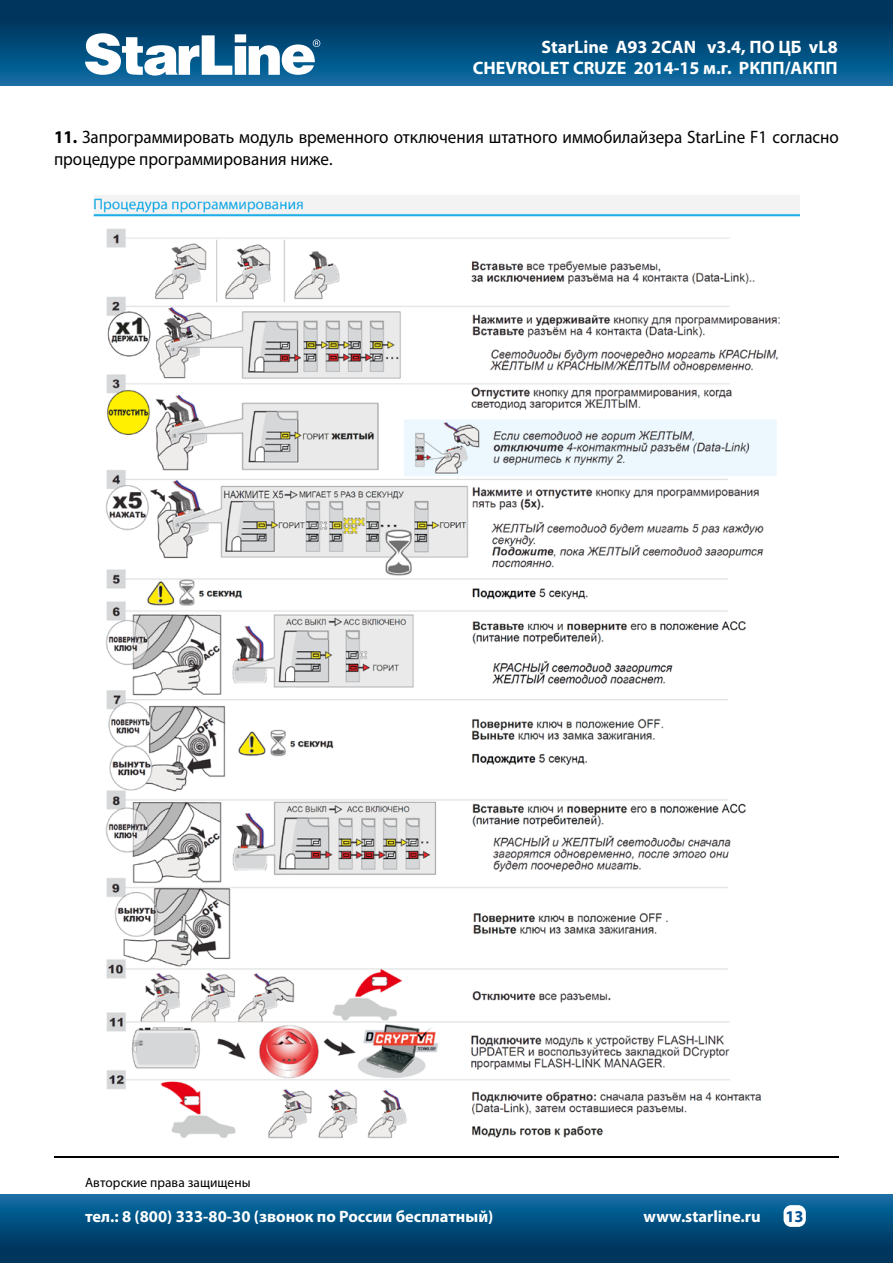
<style>
.page{position:relative;width:893px;height:1263px;background:#fff}
.page>*{position:absolute;margin:0;border:0;box-sizing:border-box;transform-origin:0 0}
.t1{font:18px/21.6px "Myriad Pro";color:#000;scale:.95 1}
.t2{font:700 18px/21.6px "Myriad Pro";color:#fff;text-align:right}
.t3{font:700 16.5px "Myriad Pro";color:#fff}
.t4{font:700 16.5px "Myriad Pro";color:#004e92}
.t5{font:13.5px "Myriad Pro";color:#000}
.s1{font-weight:700}
</style>
<div class="page">
<hr style="left:54px;top:1157px;width:785px;height:1px;background:#000">
<svg style="left:0;top:1195px;width:893px;height:68px;background:#034b79"></svg>
<div style="left:783px;top:1205px;width:23px;height:22px;background:#fff;border-radius:8px"></div>
<div style="left:0;top:0;width:893px;height:85px;background:linear-gradient(to bottom,#002a50,#0a6aa1)"></div>
<svg style="left:85px;top:33px;width:235px;height:43px"></svg>
<img style="left:93px;top:195px;width:707px;height:944px">
<p class="t2" style="left:473px;top:35px;width:366px">StarLine A93 2CAN v3.4, ПО ЦБ vL8<br>CHEVROLET CRUZE 2014-15 м.г. РКПП/АКПП</p>
<p class="t1" style="left:54px;top:126px;width:828px"><span class="s1">11.</span> Запрограммировать модуль временного отключения штатного иммобилайзера StarLine F1 согласно процедуре программирования ниже.</p>
<p class="t5" style="left:85px;top:1174px;width:167px">Авторские права защищены</p>
<p class="t3" style="left:85px;top:1206px;width:410px">тел.: 8 (800) 333-80-30 (звонок по России бесплатный)</p>
<p class="t3" style="left:644px;top:1206px;width:119px">www.starline.ru</p>
<p class="t4" style="left:785px;top:1205px;width:20px">13</p>
</div>
